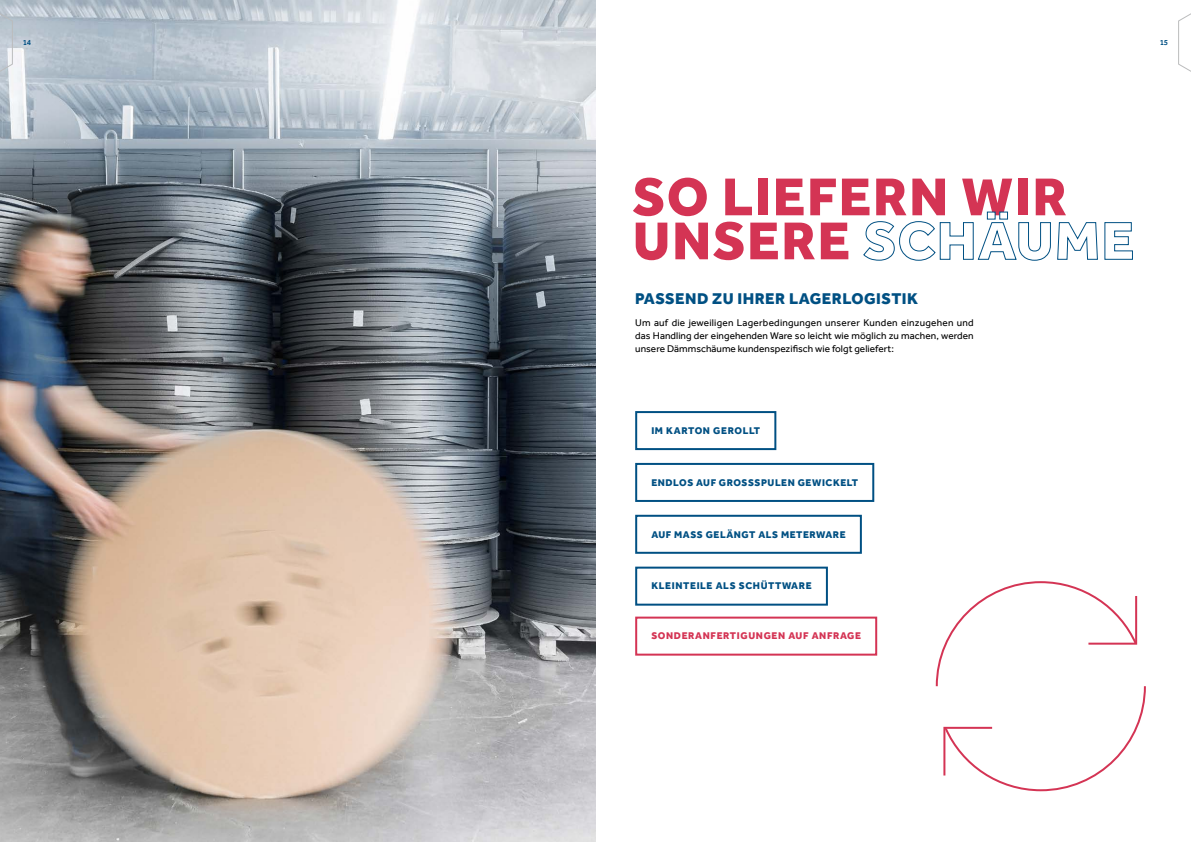
<style>
.page{position:relative;width:1191px;height:842px;background:#fff}
.page>*{position:absolute;margin:0;border:0;box-sizing:border-box;transform-origin:0 0}
.t1{font:800 55px/44px "Effra";letter-spacing:.03em;color:#d43454}
.t2{font:800 16px "Effra";letter-spacing:.03em;color:#005083}
.t3{font:10px/13px "Effra";letter-spacing:.005em;color:#000;text-align:justify}
.t4{font:800 10px "Effra";letter-spacing:.06em;color:#005083}
.t5{font:800 10px "Effra";letter-spacing:.065em;color:#d43454}
.t6{font:500 8px "Effra";color:#005083}
.s1{color:#fff}
</style>
<div class="page">
<svg style="left:935px;top:581px;width:211px;height:211px"></svg>
<svg style="left:942px;top:726px;width:52px;height:51px"></svg>
<svg style="left:1086px;top:594px;width:52px;height:52px"></svg>
<img style="left:0;top:0;width:595px;height:842px">
<svg style="left:0;top:0;width:12px;height:86px"></svg>
<svg style="left:1178px;top:13px;width:13px;height:59px"></svg>
<div style="left:635px;top:411px;width:141px;height:39px;border:2px solid #005083"></div>
<div style="left:635px;top:463px;width:239px;height:39px;border:2px solid #005083"></div>
<div style="left:635px;top:515px;width:227px;height:39px;border:2px solid #005083"></div>
<div style="left:635px;top:567px;width:193px;height:39px;border:2px solid #005083"></div>
<div style="left:635px;top:617px;width:242px;height:39px;border:2px solid #d43454"></div>
<p class="t6" style="left:23px;top:38px;width:10px">14</p>
<p class="t6" style="left:1159px;top:38px;width:10px">15</p>
<h1 class="t1" style="left:632px;top:174px;width:503px">SO LIEFERN WIR<br>UNSERE <span class="s1">SCHÄUME</span></h1>
<h2 class="t2" style="left:635px;top:289px;width:284px">PASSEND ZU IHRER LAGERLOGISTIK</h2>
<p class="t3" style="left:635px;top:316px;width:340px">Um auf die jeweiligen Lagerbedingungen unserer Kunden einzugehen und das Handling der eingehenden Ware so leicht wie möglich zu machen, werden unsere Dämmschäume kundenspezifisch wie folgt geliefert:</p>
<p class="t4" style="left:651px;top:425px;width:110px">IM KARTON GEROLLT</p>
<p class="t4" style="left:651px;top:476px;width:208px">ENDLOS AUF GROSSSPULEN GEWICKELT</p>
<p class="t4" style="left:651px;top:528px;width:196px">AUF MASS GELÄNGT ALS METERWARE</p>
<p class="t4" style="left:651px;top:580px;width:162px">KLEINTEILE ALS SCHÜTTWARE</p>
<p class="t5" style="left:651px;top:630px;width:211px">SONDERANFERTIGUNGEN AUF ANFRAGE</p>
</div>
